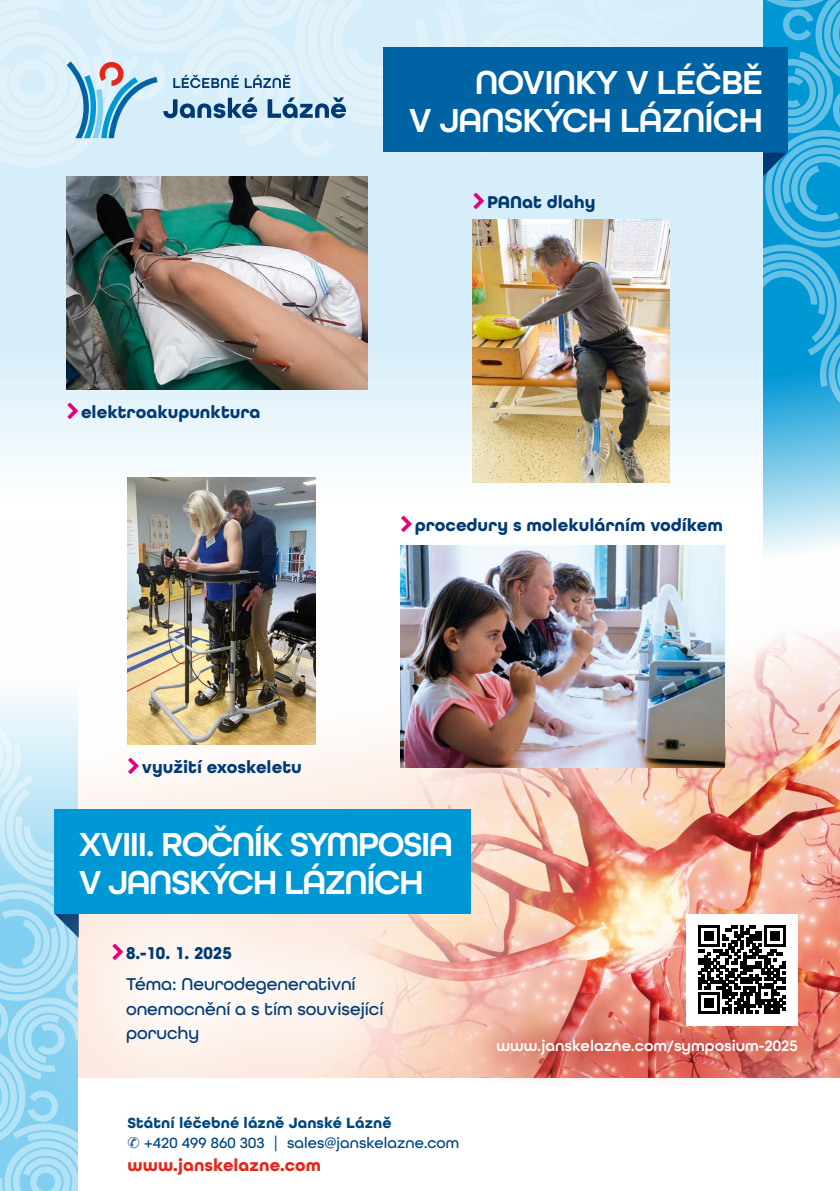
<style>
.page{position:relative;width:840px;height:1191px;background:#fff}
.page>*{position:absolute;margin:0;border:0;box-sizing:border-box;transform-origin:0 0}
.t1{font:600 35.2px/38px "All Round Gothic";letter-spacing:-.04em;color:#fff;text-align:right}
.t2{font:700 18px "All Round Gothic";color:#003a74}
.t3{font:500 18px/24.6px "All Round Gothic";color:#003a74}
.t4{font:700 17.8px "All Round Gothic";letter-spacing:.005em;color:#e42618}
.t5{font:600 16px "All Round Gothic";color:#fff}
.t6{font:500 15.6px/19.6px "All Round Gothic";letter-spacing:.005em;color:#00467e}
.s1{font-weight:700}
</style>
<div class="page">
<svg style="left:0;top:0;width:762px;height:499px;fill:#daeffa"></svg>
<svg style="left:762px;top:410px;width:77px;height:145px"></svg>
<img style="left:79px;top:603px;width:760px;height:474px">
<div style="left:0;top:696px;width:78px;height:24px;background:#eef8fd"></div>
<div style="left:23px;top:854px;width:449px;height:279px;background:#fff;opacity:.9"></div>
<div style="left:382px;top:47px;width:404px;height:105px;background:#0063a3"></div>
<div style="left:55px;top:809px;width:415px;height:104px;background:#0097d5"></div>
<img style="left:67px;top:176px;width:300px;height:213px">
<img style="left:127px;top:478px;width:188px;height:266px">
<img style="left:472px;top:219px;width:197px;height:263px">
<img style="left:400px;top:546px;width:323px;height:221px">
<div style="left:461px;top:1003px;width:371px;height:87px;background:#b73737;opacity:.75"></div>
<div style="left:685px;top:913px;width:112px;height:112px;background:#fff"></div>
<svg style="left:698px;top:925px;width:87px;height:88px"></svg>
<svg style="left:0;top:0;width:701px;height:167px"></svg>
<svg style="left:0;top:720px;width:79px;height:471px"></svg>
<svg style="left:762px;top:0;width:78px;height:410px"></svg>
<svg style="left:112px;top:944px;width:11px;height:16px"></svg>
<svg style="left:67px;top:402px;width:11px;height:17px"></svg>
<svg style="left:128px;top:757px;width:11px;height:16px"></svg>
<svg style="left:473px;top:193px;width:11px;height:16px"></svg>
<h1 class="t1" style="left:408px;top:63px;width:355px">NOVINKY V LÉČBĚ<br>V JANSKÝCH LÁZNÍCH</h1>
<p class="t2" style="left:81px;top:401px;width:181px">elektroakupunktura</p>
<p class="t2" style="left:142px;top:756px;width:161px">využití exoskeletu</p>
<p class="t2" style="left:486px;top:191px;width:110px">PANat dlahy</p>
<p class="t2" style="left:414px;top:515px;width:309px">procedury s molekulárním vodíkem</p>
<h1 class="t1" style="left:79px;top:825px;width:375px;text-align:left">XVIII. ROČNÍK SYMPOSIA<br>V JANSKÝCH LÁZNÍCH</h1>
<p class="t2" style="left:126px;top:943px;width:107px">8.-10. 1. 2025</p>
<p class="t3" style="left:126px;top:971px;width:259px">Téma: Neurodegenerativní onemocnění a s tím související poruchy</p>
<p class="t6" style="left:127px;top:1113px;width:333px"><span class="s1">Státní léčebné lázně Janské Lázně<br></span>✆ +420 499 860 303 | sales@janskelazne.com</p>
<p class="t4" style="left:127px;top:1154px;width:195px">www.janskelazne.com</p>
<p class="t5" style="left:496px;top:1036px;width:303px">WWW.JANSKELAZNE.COM/SYMPOSIUM-2025</p>
</div>
